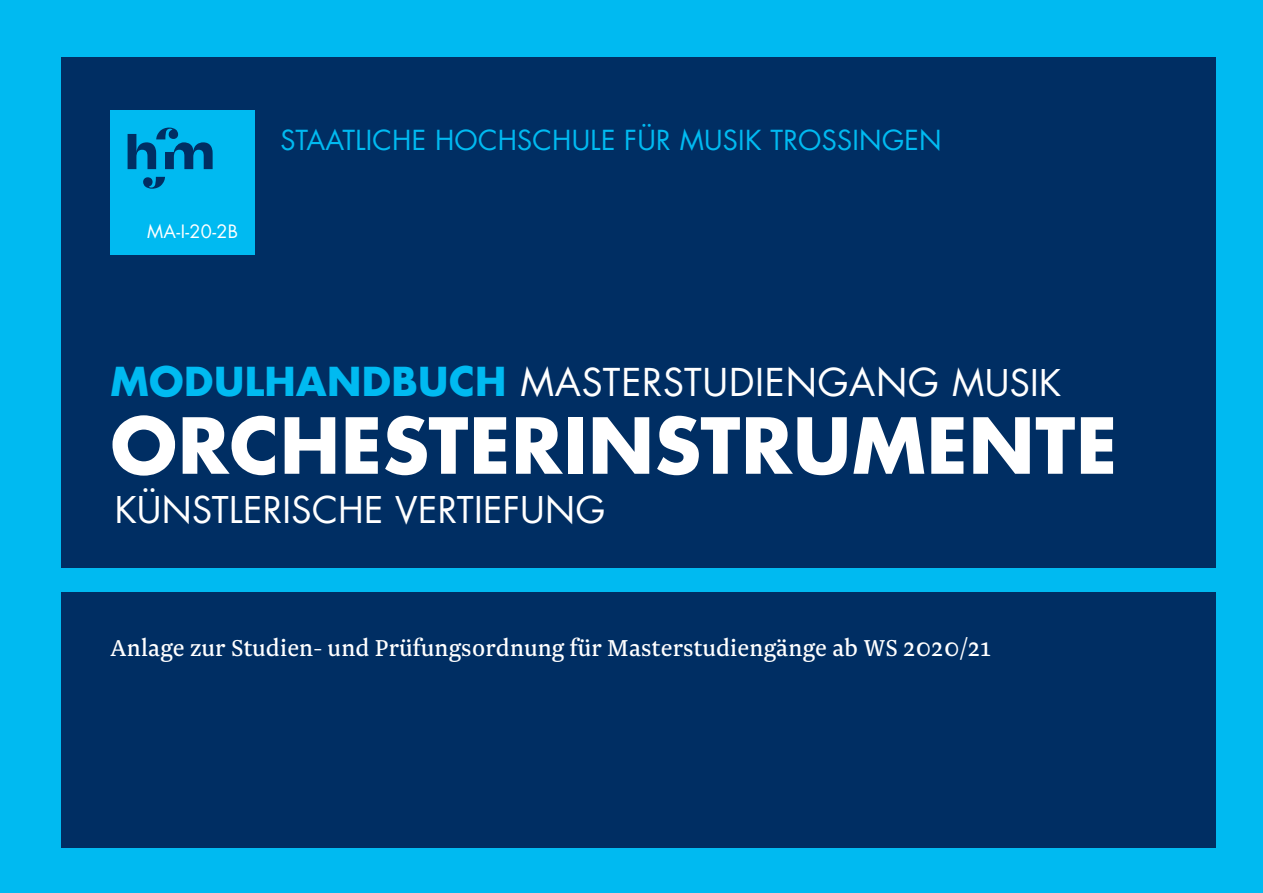
<style>
.page{position:relative;width:1263px;height:893px;background:#00baf1}
.page>*{position:absolute;margin:0;border:0;box-sizing:border-box;transform-origin:0 0}
.t1{font:700 75px "Futura Com";letter-spacing:.01em;color:#fff}
.t2{font:37.5px "Futura Com";letter-spacing:.02em;color:#fff}
.t3{font:36px "Futura Com";letter-spacing:.01em;color:#fff}
.t4{font:27px "Newzald";letter-spacing:.01em;color:#fff}
.t5{font:27px "Futura Com";letter-spacing:.01em;color:#00baf1}
.t6{font:18px "Futura Com";color:#fff}
.s1{font-weight:700;font-size:39px;color:#00baf1}
.s2{font-size:36px}
</style>
<div class="page">
<div style="left:62px;top:57px;width:1154px;height:511px;background:#002e63"></div>
<div style="left:111px;top:111px;width:144px;height:144px;background:#00baf1"></div>
<div style="left:62px;top:592px;width:1154px;height:255px;background:#002e63"></div>
<svg style="left:128px;top:128px;width:85px;height:61px"></svg>
<p class="t6" style="left:147px;top:219px;width:92px">MA-I-20-2B</p>
<p class="t5" style="left:281px;top:121px;width:662px">STAATLICHE HOCHSCHULE FÜR MUSIK TROSSINGEN</p>
<h2 class="t2" style="left:111px;top:356px;width:952px"><span class="s1">MODULHANDBUCH</span> MASTERSTUDIENGANG <span class="s2">MUSIK</span></h2>
<h1 class="t1" style="left:111px;top:388px;width:1008px">ORCHESTERINSTRUMENTE</h1>
<h3 class="t3" style="left:115px;top:485px;width:492px">KÜNSTLERISCHE VERTIEFUNG</h3>
<p class="t4" style="left:111px;top:632px;width:882px">Anlage zur Studien- und Prüfungsordnung für Masterstudiengänge ab WS 2020/21</p>
</div>
